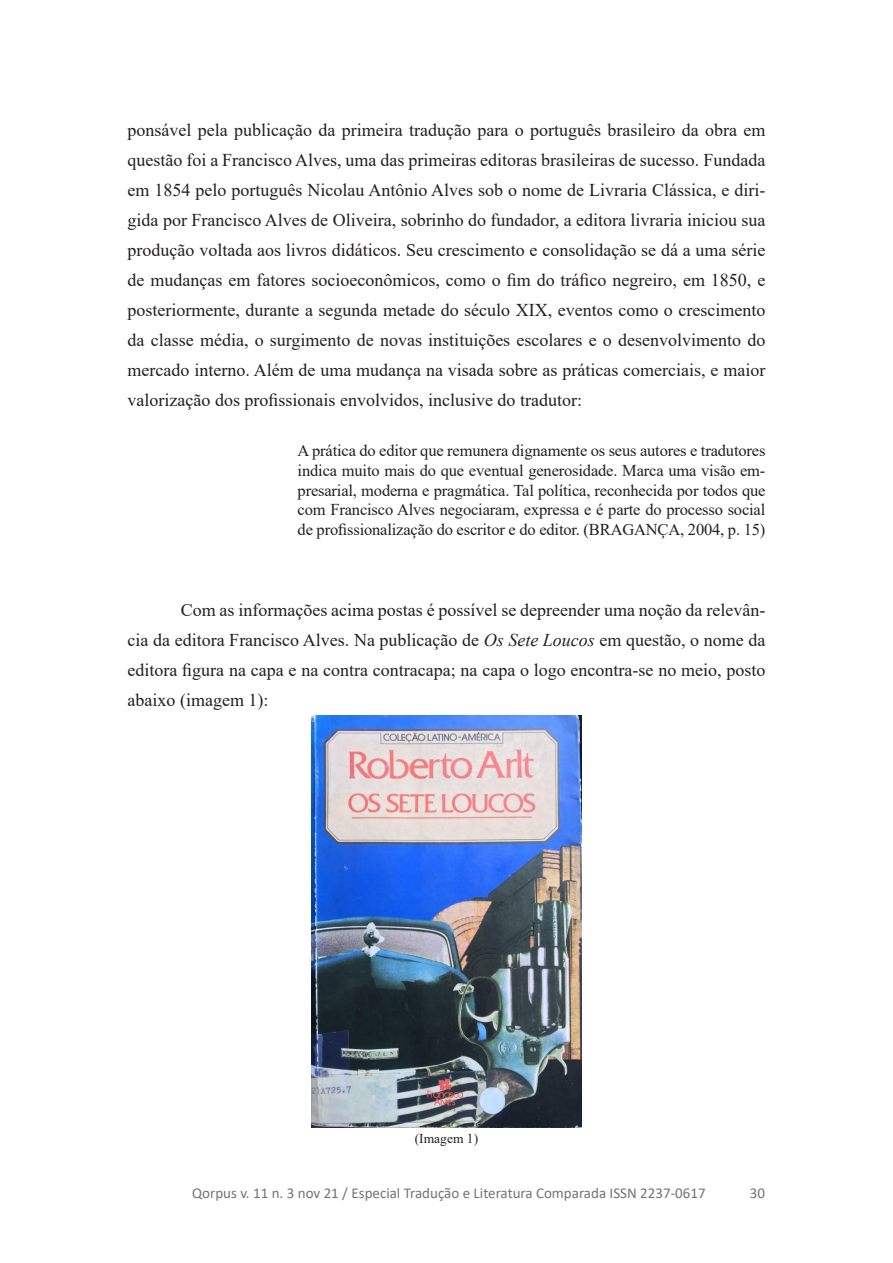
<style>
.page{position:relative;width:893px;height:1263px;background:#fff}
.page>*{position:absolute;margin:0;border:0;box-sizing:border-box;transform-origin:0 0}
.texto{font:18px/30px "Times New Roman";color:#231f20;text-align:justify}
.citacao{font:16.5px/19.8px "Times New Roman";letter-spacing:-.01em;color:#231f20;text-align:justify}
.t1{font:15px "Calibri";color:#737373}
.legenda{font:13.5px "Times New Roman";color:#231f20}
.s1{font-style:italic}
</style>
<div class="page">
<img style="left:312px;top:715px;width:269px;height:412px">
<p class="texto" style="left:128px;top:115px;width:639px">ponsável pela publicação da primeira tradução para o português brasileiro da obra em questão foi a Francisco Alves, uma das primeiras editoras brasileiras de sucesso. Fundada em 1854 pelo português Nicolau Antônio Alves sob o nome de Livraria Clássica, e diri&shy;gida por Francisco Alves de Oliveira, sobrinho do fundador, a editora livraria iniciou sua produção voltada aos livros didáticos. Seu crescimento e consolidação se dá a uma série de mudanças em fatores socioeconômicos, como o fim do tráfico negreiro, em 1850, e posteriormente, durante a segunda metade do século XIX, eventos como o crescimento da classe média, o surgimento de novas instituições escolares e o desenvolvimento do mercado interno. Além de uma mudança na visada sobre as práticas comerciais, e maior valorização dos profissionais envolvidos, inclusive do tradutor:</p>
<p class="citacao" style="left:298px;top:440px;width:469px">A prática do editor que remunera dignamente os seus autores e tradutores indica muito mais do que eventual generosidade. Marca uma visão em&shy;presarial, moderna e pragmática. Tal política, reconhecida por todos que com Francisco Alves negociaram, expressa e é parte do processo social de profissionalização do escritor e do editor. (BRAGANÇA, 2004, p. 15)</p>
<p class="texto" style="left:128px;top:595px;width:639px;text-indent:53px">Com as informações acima postas é possível se depreender uma noção da relevân&shy;cia da editora Francisco Alves. Na publicação de <span class="s1">Os Sete Loucos</span> em questão, o nome da editora figura na capa e na contra contracapa; na capa o logo encontra-se no meio, posto abaixo (imagem 1):</p>
<p class="legenda" style="left:415px;top:1129px;width:65px">(Imagem 1)</p>
<p class="t1" style="left:192px;top:1183px;width:515px">Qorpus v. 11 n. 3 nov 21 / Especial Tradução e Literatura Comparada ISSN 2237-0617</p>
<p class="t1" style="left:750px;top:1183px;width:17px">30</p>
</div>
